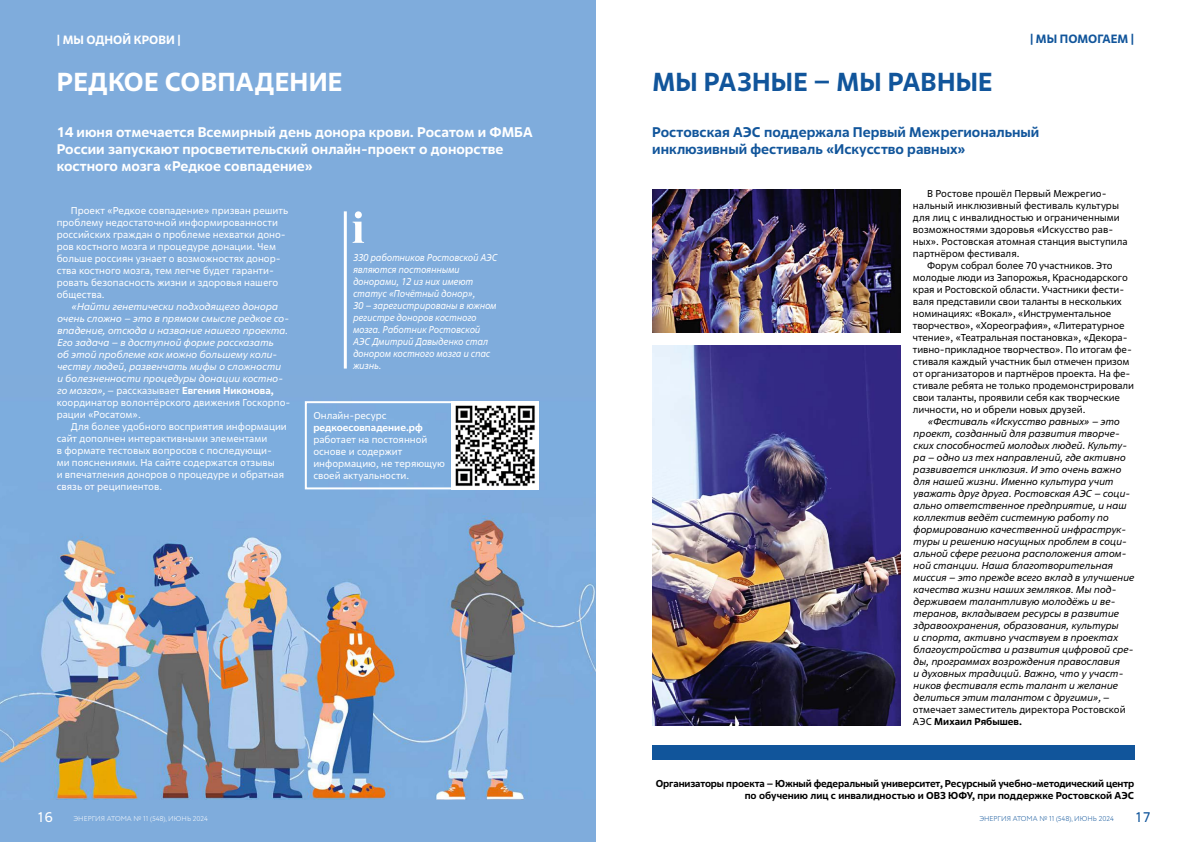
<style>
.page{position:relative;width:1191px;height:842px;background:#fff}
.page>*{position:absolute;margin:0;border:0;box-sizing:border-box;transform-origin:0 0}
.t1{font:700 26px "Rosatom";letter-spacing:.01em;color:#fff}
.t2{font:700 26px "Rosatom";letter-spacing:.01em;color:#11559b}
.t3{font:700 14px/16.8px "Rosatom";color:#fff}
.t4{font:700 14px/16.8px "Rosatom";color:#11559b}
.t5{font:14px "Rosatom";color:#11559b}
.t6{font:14px "Rosatom";color:#fff}
.t7{font:700 12px "Rosatom";color:#fff}
.t8{font:700 12px "Rosatom";color:#11559b}
.t9{font:italic 10px/12px "Rosatom";color:#000}
.t10{font:10px "Rosatom";letter-spacing:-.01em;color:#000}
.t11{font:10px/12px "Rosatom";color:#fff}
.t12{font:italic 10px/12px "Rosatom";color:#fff}
.t13{font:italic 10px/12px "Rosatom";color:#fff;scale:.9 1}
.t14{font:700 10px/12px "Rosatom";letter-spacing:-.015em;color:#000;text-align:right}
.t15{font:700 10px "Rosatom";color:#fff}
.t16{font:300 7px "Circe";color:#11559b}
.t17{font:300 7px "Circe";color:#fff}
.s1{font-style:normal}
.s2{font-weight:700;font-style:normal}
</style>
<div class="page">
<div style="left:0;top:0;width:595px;height:842px;background:#7facdc"></div>
<img style="left:0;top:401px;width:595px;height:398px">
<img style="left:451px;top:404px;width:85px;height:82px">
<hr style="left:344px;top:211px;width:3px;height:158px;background:#fff">
<svg style="left:352px;top:211px;width:12px;height:32px"></svg>
<div style="left:305px;top:401px;width:234px;height:88px;border:2px solid #fff"></div>
<img style="left:652px;top:345px;width:248px;height:380px">
<img style="left:652px;top:190px;width:248px;height:143px">
<div style="left:652px;top:745px;width:482px;height:15px;background:#11559b"></div>
<p class="t7" style="left:57px;top:32px;width:125px">| МЫ ОДНОЙ КРОВИ |</p>
<h1 class="t1" style="left:57px;top:65px;width:287px">РЕДКОЕ СОВПАДЕНИЕ</h1>
<h2 class="t3" style="left:57px;top:123px;width:477px">14 июня отмечается Всемирный день донора крови. Росатом и ФМБА<br>России запускают просветительский онлайн-проект о донорстве костного мозга «Редкое совпадение»</h2>
<h2 class="t4" style="left:652px;top:124px;width:389px">Ростовская АЭС поддержала Первый Межрегиональный инклюзивный фестиваль «Искусство равных»</h2>
<p class="t8" style="left:1030px;top:31px;width:106px">| МЫ ПОМОГАЕМ |</p>
<h1 class="t2" style="left:652px;top:65px;width:342px">МЫ РАЗНЫЕ МЫ РАВНЫЕ</h1>
<p class="t11" style="left:57px;top:204px;width:233px;text-indent:14px">Проект «Редкое совпадение» призван решить проблему недостаточной информированности российских граждан о проблеме нехватки доно&shy;ров костного мозга и процедуре донации. Чем больше россиян узнает о возможностях донор&shy;ства костного мозга, тем легче будет гаранти&shy;ровать безопасность жизни и здоровья нашего общества.</p>
<p class="t12" style="left:57px;top:300px;width:235px;text-indent:14px">«Найти генетически подходящего донора очень сложно – это в прямом смысле редкое со&shy;впадение, отсюда и название нашего проекта.<br>Его задача – в доступной форме рассказать<br>об этой проблеме как можно большему коли&shy;честву людей, развенчать мифы о сложности<br>и болезненности процедуры донации костно&shy;го мозга», <span class="s1">– рассказывает</span> <span class="s2">Евгения Никонова, </span><span class="s1">координатор волонтёрского движения Госкорпо&shy;рации «Росатом».</span></p>
<p class="t11" style="left:57px;top:420px;width:232px;text-indent:14px">Для более удобного восприятия информации сайт дополнен интерактивными элементами<br>в формате тестовых вопросов с последующи&shy;ми пояснениями. На сайте содержатся отзывы<br>и впечатления доноров о процедуре и обратная связь от реципиентов.</p>
<p class="t13" style="left:353px;top:251px;width:162px">330 работников Ростовской АЭС являются постоянными донорами, 12 из них имеют статус «Почётный донор»,<br>30 – зарегистрированы в южном регистре доноров костного мозга. Работник Ростовской<br>АЭС Дмитрий Давыденко стал донором костного мозга и спас жизнь.</p>
<p class="t11" style="left:313px;top:410px;width:75px">Онлайн-ресурс</p>
<p class="t15" style="left:313px;top:421px;width:111px">редкоесовпадение.рф</p>
<p class="t11" style="left:313px;top:434px;width:133px">работает на постоянной основе и содержит информацию, не теряющую своей актуальности.</p>
<h2 class="t6" style="left:37px;top:809px;width:17px">16</h2>
<p class="t17" style="left:74px;top:814px;width:136px">ЭНЕРГИЯ АТОМА № 11 (548), ИЮНЬ 2024</p>
<p class="t10" style="left:927px;top:188px;width:181px">В Ростове прошёл Первый Межрегио-</p>
<p class="t10" style="left:913px;top:200px;width:207px">нальный инклюзивный фестиваль культуры</p>
<p class="t10" style="left:913px;top:212px;width:208px">для лиц с инвалидностью и ограниченными</p>
<p class="t10" style="left:913px;top:224px;width:202px">возможностями здоровья «Искусство рав-</p>
<p class="t10" style="left:913px;top:236px;width:216px">ных». Ростовская атомная станция выступила</p>
<p class="t10" style="left:913px;top:248px;width:108px">партнёром фестиваля.</p>
<p class="t10" style="left:927px;top:260px;width:187px">Форум собрал более 70 участников. Это</p>
<p class="t10" style="left:913px;top:272px;width:216px">молодые люди из Запорожья, Краснодарского</p>
<p class="t10" style="left:913px;top:284px;width:213px">края и Ростовской области. Участники фести-</p>
<p class="t10" style="left:913px;top:296px;width:210px">валя представили свои таланты в нескольких</p>
<p class="t10" style="left:913px;top:308px;width:200px">номинациях: «Вокал», «Инструментальное</p>
<p class="t10" style="left:913px;top:320px;width:213px">творчество», «Хореография», «Литературное</p>
<p class="t10" style="left:913px;top:332px;width:216px">чтение», «Театральная постановка», «Декора-</p>
<p class="t10" style="left:913px;top:344px;width:220px">тивно-прикладное творчество». По итогам фе-</p>
<p class="t10" style="left:913px;top:356px;width:218px">стиваля каждый участник был отмечен призом</p>
<p class="t10" style="left:913px;top:368px;width:219px">от организаторов и партнёров проекта. На фе-</p>
<p class="t10" style="left:913px;top:380px;width:223px">стивале ребята не только продемонстрировали</p>
<p class="t10" style="left:913px;top:392px;width:209px">свои таланты, проявили себя как творческие</p>
<p class="t10" style="left:913px;top:404px;width:174px">личности, но и обрели новых друзей.</p>
<p class="t9" style="left:913px;top:416px;width:222px;text-indent:14px">«Фестиваль «Искусство равных» – это проект, созданный для развития творче&shy;ских способностей молодых людей. Культу&shy;ра – одно из тех направлений, где активно развивается инклюзия. И это очень важно для нашей жизни. Именно культура учит уважать друг друга. Ростовская АЭС – соци&shy;ально ответственное предприятие, и наш коллектив ведёт системную работу по формированию качественной инфраструк&shy;туры и решению насущных проблем в соци&shy;альной сфере региона расположения атом&shy;ной станции. Наша благотворительная миссия – это прежде всего вклад в улучшение качества жизни наших земляков. Мы под&shy;держиваем талантливую молодёжь и ве&shy;теранов, вкладываем ресурсы в развитие здравоохранения, образования, культуры<br>и спорта, активно участвуем в проектах благоустройства и развития цифровой сре&shy;ды, программах возрождения православия<br>и духовных традиций. Важно, что у участ&shy;ников фестиваля есть талант и желание делиться этим талантом с другими», <span class="s1">– отмечает заместитель директора Ростовской АЭС</span> <span class="s2">Михаил Рябышев.</span></p>
<p class="t14" style="left:656px;top:778px;width:480px">Организаторы проекта – Южный федеральный университет, Ресурсный учебно-методический центр по обучению лиц с инвалидностью и ОВЗ ЮФУ, при поддержке Ростовской АЭС</p>
<p class="t16" style="left:979px;top:814px;width:136px">ЭНЕРГИЯ АТОМА № 11 (548), ИЮНЬ 2024</p>
<h2 class="t5" style="left:1134px;top:809px;width:17px">17</h2>
</div>
